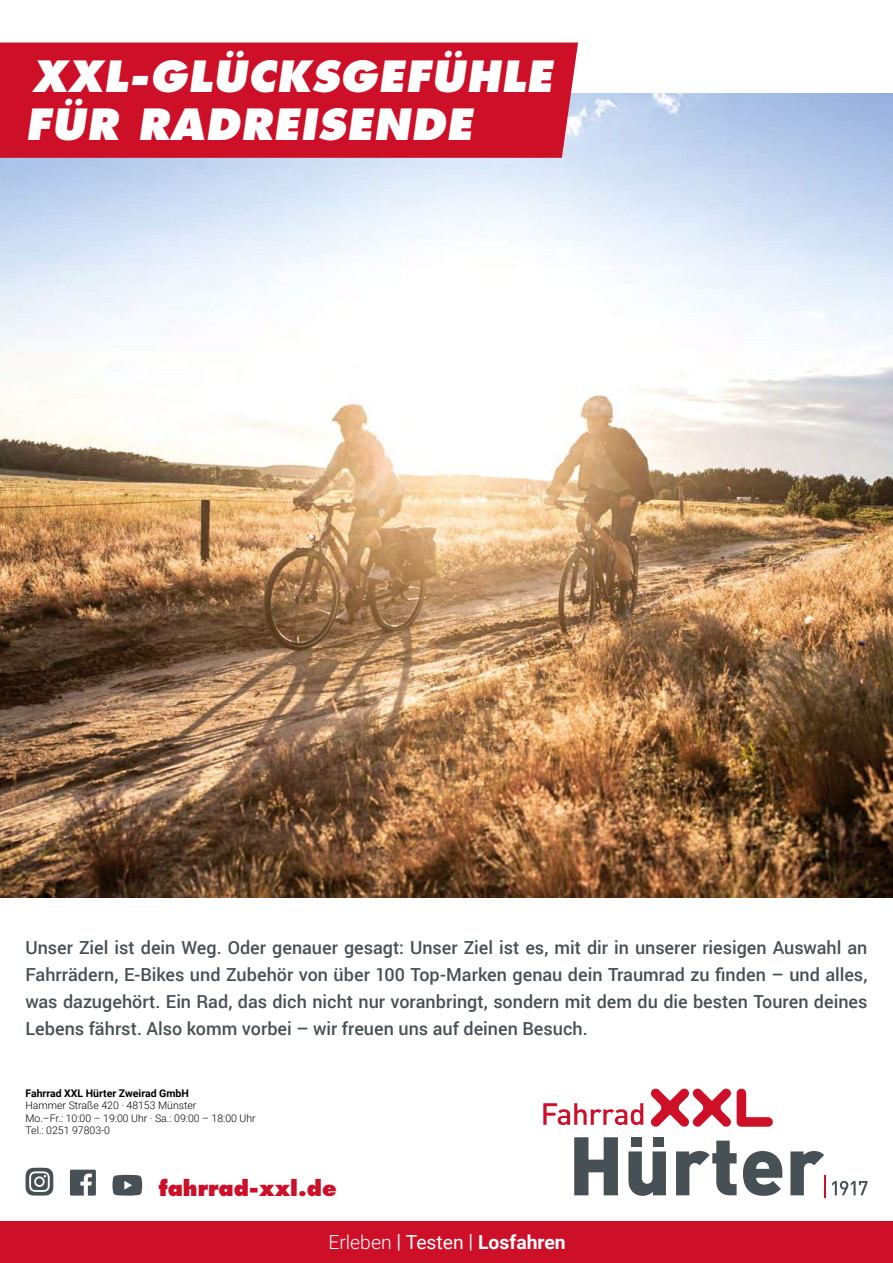
<style>
.page{position:relative;width:893px;height:1263px;background:#fff}
.page>*{position:absolute;margin:0;border:0;box-sizing:border-box;transform-origin:0 0}
.t1{font:800 41.85px/47.2px "Futura";color:#fff}
.t2{font:800 21.15px "Futura";color:#cd0f28}
.t3{font:700 19.35px "Roboto";color:#fff}
.t4{font:500 18px/27px "Roboto";color:#475054;text-align:justify}
.t5{font:300 10.5px/12.6px "Roboto";color:#000}
.t6{font:700 10.5px "Roboto";color:#000}
.s1{font-weight:300}
.s2{font-weight:400}
</style>
<div class="page">
<div style="left:0;top:1221px;width:893px;height:42px;background:#cd0f28"></div>
<svg style="left:70px;top:1170px;width:26px;height:25px"></svg>
<svg style="left:112px;top:1175px;width:30px;height:20px"></svg>
<svg style="left:26px;top:1168px;width:27px;height:27px"></svg>
<svg style="left:737px;top:1089px;width:36px;height:38px"></svg>
<svg style="left:651px;top:1089px;width:80px;height:38px"></svg>
<svg style="left:543px;top:1103px;width:100px;height:22px"></svg>
<svg style="left:574px;top:1137px;width:44px;height:58px"></svg>
<svg style="left:628px;top:1151px;width:38px;height:45px"></svg>
<div style="left:631px;top:1137px;width:11px;height:10px;background:#475054"></div>
<div style="left:653px;top:1137px;width:10px;height:10px;background:#475054"></div>
<svg style="left:676px;top:1140px;width:61px;height:55px"></svg>
<svg style="left:743px;top:1151px;width:39px;height:45px"></svg>
<svg style="left:790px;top:1151px;width:34px;height:44px"></svg>
<hr style="left:824px;top:1175px;width:2px;height:23px;background:#cd0f28">
<svg style="left:832px;top:1181px;width:35px;height:14px"></svg>
<img style="left:0;top:94px;width:893px;height:803px">
<div style="left:0;top:43px;width:578px;height:115px;background:#cd0f28"></div>
<h1 class="t1" style="left:26px;top:53px;width:535px">XXL-GLÜCKSGEFÜHLE<br>FÜR RADREISENDE</h1>
<p class="t4" style="left:26px;top:934px;width:843px">Unser Ziel ist dein Weg. Oder genauer gesagt: Unser Ziel ist es, mit dir in unserer riesigen Auswahl an Fahrrädern, E-Bikes und Zubehör von über 100 Top-Marken genau dein Traumrad zu finden – und alles, was dazugehört. Ein Rad, das dich nicht nur voranbringt, sondern mit dem du die besten Touren deines Lebens fährst. Also komm vorbei – wir freuen uns auf deinen Besuch.</p>
<p class="t6" style="left:26px;top:1085px;width:165px">Fahrrad XXL Hürter Zweirad GmbH</p>
<p class="t5" style="left:26px;top:1099px;width:232px">Hammer Straße 420 · 48153 Münster<br>Mo.–Fr.: 10:00 – 19:00 Uhr · Sa.: 09:00 – 18:00 Uhr<br>Tel.: 0251 97803-0</p>
<p class="t2" style="left:159px;top:1175px;width:180px">fahrrad-xxl.de</p>
<p class="t3" style="left:328px;top:1228px;width:239px"><span class="s1">Erleben</span> <span class="s2">| Testen |</span> Losfahren</p>
</div>
